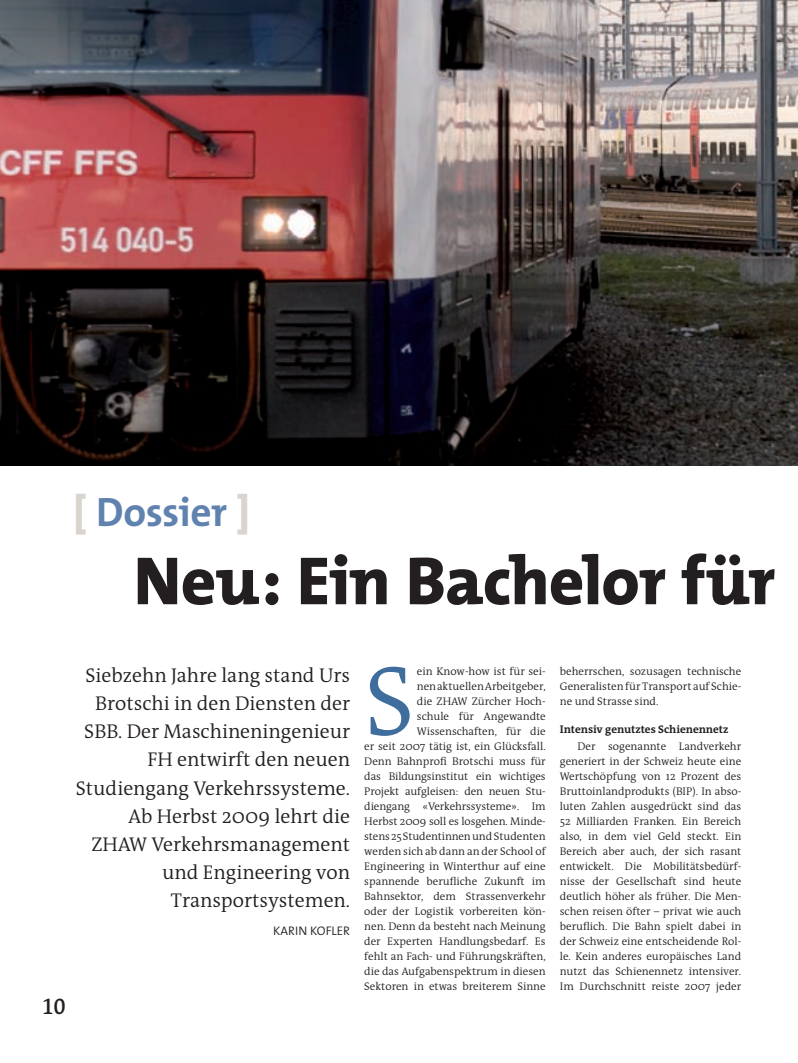
<style>
.page{position:relative;width:798px;height:1063px;background:#fff}
.page>*{position:absolute;margin:0;border:0;box-sizing:border-box;transform-origin:0 0}
.t1{font:300 100px "The Antiqua B4";color:#3f6d9e}
.t2{font:800 68.75px "The Mix";letter-spacing:-.015em;color:#231f20}
.t3{font:700 41.25px "The Mix";letter-spacing:-.01em;color:#5f82ae}
.t4{font:22.5px "The Antiqua B6 c Semi Bold Caps";color:#231f20}
.t5{font:300 20px/28.1px "The Antiqua B4";color:#231f20;text-align:right}
.t6{font:300 12.5px "The Mix";color:#231f20}
.t7{font:300 11.12px/15px "The Antiqua B4";color:#231f20;text-align:justify}
.t8{font:700 11.12px/17.5px "The Antiqua B7";color:#231f20}
.s1{font-family:"The Sans";font-weight:800;color:#d9d5ce}
.s2{font-family:"The Antiqua B4";font-weight:300}
</style>
<div class="page">
<img style="left:0;top:0;width:797px;height:465px">
<p class="t3" style="left:74px;top:498px;width:178px"><span class="s1">[</span> Dossier <span class="s1">]</span></p>
<p class="t2" style="left:133px;top:558px;width:643px">Neu: Ein Bachelor für</p>
<p class="t5" style="left:76px;top:664px;width:276px">Siebzehn Jahre lang stand Urs<br>Brotschi in den Diensten der<br>SBB. Der Maschineningenieur<br>FH entwirft den neuen<br>Studiengang Verkehrssysteme.<br>Ab Herbst 2009 lehrt die<br>ZHAW Verkehrsmanagement und Engineering von<br>Transportsystemen.</p>
<p class="t6" style="left:273px;top:927px;width:78px">KARIN KOFLER</p>
<p class="t4" style="left:42px;top:993px;width:25px">10</p>
<p class="t1" style="left:364px;top:667px;width:52px">S</p>
<p class="t7" style="left:364px;top:665px;width:183px;text-align:right">ein Know-how ist für sei&shy;nenaktuellenArbeitgeber,<br>die ZHAW Zürcher Hoch-<br>schule für Angewandte<br>Wissenschaften, für die<br>er seit 2007 tätig ist, ein Glücksfall.<br>Denn Bahnprofi Brotschi muss für das Bildungsinstitut ein wichtiges<br>Projekt aufgleisen: den neuen Stu&shy;diengang «Verkehrssysteme». Im<br>Herbst 2009 soll es losgehen. Minde&shy;stens25 Studentinnenund Studenten werden sich ab dann an der School of<br>Engineering in Winterthur auf eine spannende berufliche Zukunft im<br>Bahnsektor, dem Strassenverkehr oder der Logistik vorbereiten kön&shy;nen. Denn da besteht nach Meinung der Experten Handlungsbedarf. Es fehlt an Fach- und Führungskräften, die das Aufgabenspektrum in diesen<br>Sektoren in etwas breiterem Sinne</p>
<p class="t7" style="left:559px;top:665px;width:183px">beherrschen, sozusagen technische Generalisten für Transport auf Schie&shy;ne und Strasse sind.</p>
<p class="t8" style="left:577px;top:721px;width:165px;text-indent:-18px">Intensiv genutztes Schienennetz<br><span class="s2">Der sogenannte Landverkehr</span></p>
<p class="t7" style="left:559px;top:755px;width:183px">generiert in der Schweiz heute eine Wertschöpfung von 12 Prozent des Bruttoinlandprodukts (BIP). In abso&shy;luten Zahlen ausgedrückt sind das 52 Milliarden Franken. Ein Bereich also, in dem viel Geld steckt. Ein Bereich aber auch, der sich rasant entwickelt. Die Mobilitätsbedürf&shy;nisse der Gesellschaft sind heute deutlich höher als früher. Die Men&shy;schen reisen öfter – privat wie auch beruflich. Die Bahn spielt dabei in der Schweiz eine entscheidende Rol&shy;le. Kein anderes europäisches Land nutzt das Schienennetz intensiver.<br>Im Durchschnitt reiste 2007 jeder</p>
</div>
